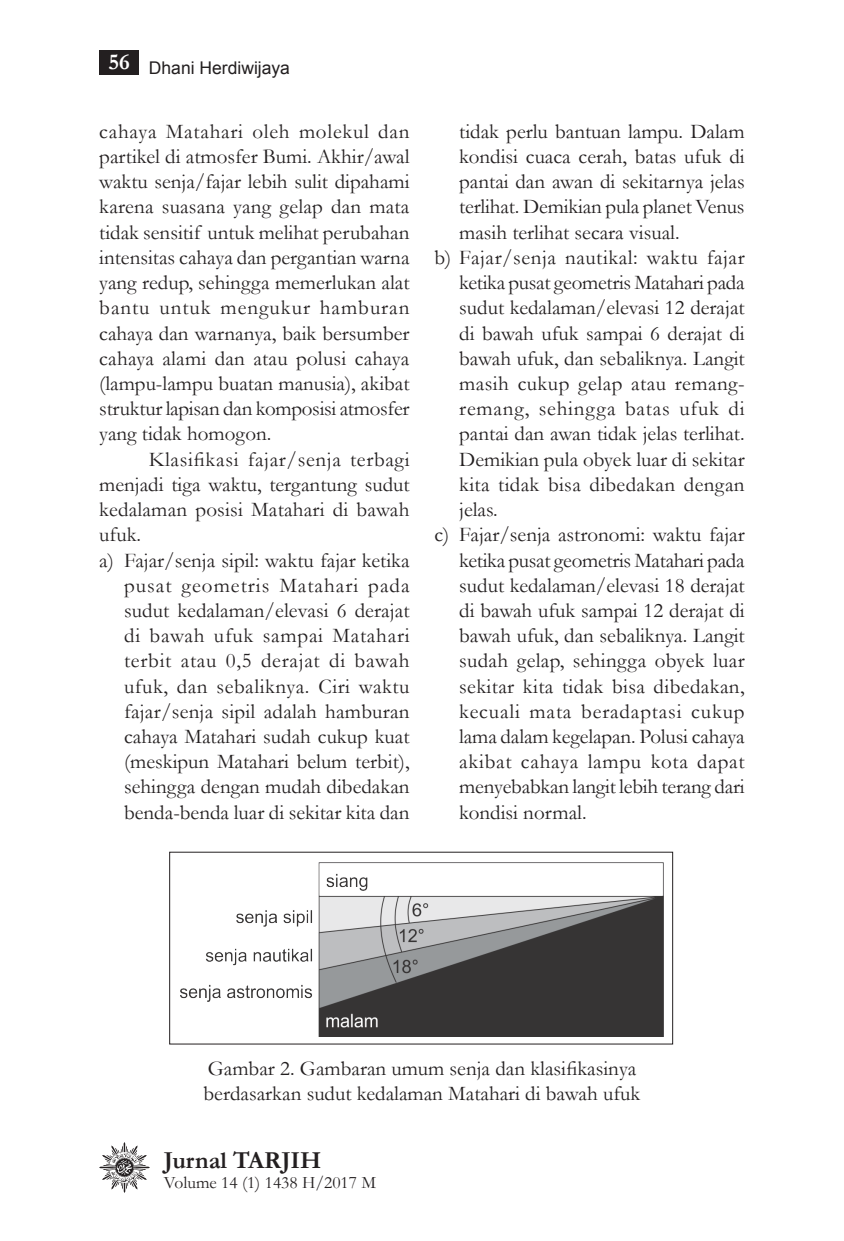
<style>
.page{position:relative;width:844px;height:1241px;background:#fff}
.page>*{position:absolute;margin:0;border:0;box-sizing:border-box;transform-origin:0 0}
.t1{font:700 24.5px "Jamia 2014";color:#231f20}
.t2{font:21px/25.2px "Jamia 2014";color:#231f20;text-align:justify}
.t3{font:21px "Jamia 2014";letter-spacing:.035em;color:#231f20}
.t4{font:21px "Jamia 2014";letter-spacing:.025em;color:#231f20}
.t5{font:21px "Jamia 2014";letter-spacing:.02em;color:#231f20}
.t6{font:21px "Jamia 2014";letter-spacing:.04em;color:#231f20}
.t7{font:21px "Jamia 2014";letter-spacing:.03em;color:#231f20}
.t8{font:21px "Jamia 2014";letter-spacing:.05em;color:#231f20}
.t9{font:17.5px "Jamia 2014";color:#231f20}
.t10{font:17.5px "Arial";color:#231f20}
</style>
<div class="page">
<img style="left:99px;top:1142px;width:51px;height:50px">
<div style="left:99px;top:50px;width:40px;height:24px;background:#231f20"></div>
<img style="left:181px;top:862px;width:482px;height:173px">
<p class="t10" style="left:108px;top:57px;width:183px"><sup>56</sup> Dhani Herdiwijaya</p>
<p class="t2" style="left:99px;top:118px;width:312px">cahaya Matahari oleh molekul dan partikel di atmosfer Bumi. Akhir/awal waktu senja/fajar lebih sulit dipahami karena suasana yang gelap dan mata tidak sensitif untuk melihat perubahan intensitas cahaya dan pergantian warna yang redup, sehingga memerlukan alat bantu untuk mengukur hamburan cahaya dan warnanya, baik bersumber cahaya alami dan atau polusi cahaya (lampu-lampu buatan manusia), akibat struktur lapisan dan komposisi atmosfer yang tidak homogon.</p>
<p class="t7" style="left:149px;top:445px;width:262px">Klasifikasi fajar/senja terbagi</p>
<p class="t2" style="left:99px;top:471px;width:312px">menjadi tiga waktu, tergantung sudut</p>
<p class="t2" style="left:99px;top:496px;width:311px">kedalaman posisi Matahari di bawah</p>
<p class="t2" style="left:99px;top:521px;width:43px">ufuk.</p>
<p class="t2" style="left:99px;top:546px;width:312px">a) Fajar/senja sipil: waktu fajar ketika</p>
<p class="t8" style="left:124px;top:571px;width:287px">pusat geometris Matahari pada</p>
<p class="t2" style="left:124px;top:597px;width:287px">sudut kedalaman/elevasi 6 derajat</p>
<p class="t3" style="left:124px;top:621px;width:287px">di bawah ufuk sampai Matahari</p>
<p class="t3" style="left:124px;top:646px;width:287px">terbit atau 0,5 derajat di bawah</p>
<p class="t4" style="left:124px;top:671px;width:287px">ufuk, dan sebaliknya. Ciri waktu</p>
<p class="t2" style="left:124px;top:698px;width:287px">fajar/senja sipil adalah hamburan</p>
<p class="t2" style="left:124px;top:723px;width:287px">cahaya Matahari sudah cukup kuat</p>
<p class="t2" style="left:124px;top:748px;width:287px">(meskipun Matahari belum terbit),</p>
<p class="t2" style="left:124px;top:773px;width:287px">sehingga dengan mudah dibedakan</p>
<p class="t2" style="left:124px;top:798px;width:287px">benda-benda luar di sekitar kita dan</p>
<p class="t2" style="left:459px;top:118px;width:287px">tidak perlu bantuan lampu. Dalam</p>
<p class="t2" style="left:459px;top:143px;width:287px">kondisi cuaca cerah, batas ufuk di</p>
<p class="t2" style="left:459px;top:168px;width:287px">pantai dan awan di sekitarnya jelas</p>
<p class="t2" style="left:459px;top:194px;width:287px">terlihat. Demikian pula planet Venus</p>
<p class="t2" style="left:459px;top:219px;width:222px">masih terlihat secara visual.</p>
<p class="t4" style="left:434px;top:243px;width:312px">b) Fajar/senja nautikal: waktu fajar</p>
<p class="t2" style="left:459px;top:269px;width:287px">ketika pusat geometris Matahari pada</p>
<p class="t2" style="left:459px;top:294px;width:287px">sudut kedalaman/elevasi 12 derajat</p>
<p class="t2" style="left:459px;top:320px;width:287px">di bawah ufuk sampai 6 derajat di</p>
<p class="t2" style="left:459px;top:345px;width:287px">bawah ufuk, dan sebaliknya. Langit</p>
<p class="t5" style="left:459px;top:369px;width:287px">masih cukup gelap atau remang-</p>
<p class="t6" style="left:459px;top:394px;width:287px">remang, sehingga batas ufuk di</p>
<p class="t2" style="left:459px;top:420px;width:287px">pantai dan awan tidak jelas terlihat.</p>
<p class="t2" style="left:459px;top:446px;width:287px">Demikian pula obyek luar di sekitar</p>
<p class="t2" style="left:459px;top:471px;width:287px">kita tidak bisa dibedakan dengan</p>
<p class="t2" style="left:459px;top:496px;width:40px">jelas.</p>
<p class="t2" style="left:434px;top:521px;width:312px">c) Fajar/senja astronomi: waktu fajar</p>
<p class="t2" style="left:459px;top:546px;width:287px">ketika pusat geometris Matahari pada</p>
<p class="t2" style="left:459px;top:572px;width:287px">sudut kedalaman/elevasi 18 derajat</p>
<p class="t2" style="left:459px;top:597px;width:287px">di bawah ufuk sampai 12 derajat di</p>
<p class="t2" style="left:459px;top:622px;width:287px">bawah ufuk, dan sebaliknya. Langit</p>
<p class="t2" style="left:459px;top:647px;width:287px">sudah gelap, sehingga obyek luar</p>
<p class="t5" style="left:459px;top:671px;width:287px">sekitar kita tidak bisa dibedakan,</p>
<p class="t6" style="left:459px;top:697px;width:287px">kecuali mata beradaptasi cukup</p>
<p class="t2" style="left:459px;top:723px;width:287px">lama dalam kegelapan. Polusi cahaya</p>
<p class="t3" style="left:459px;top:747px;width:287px">akibat cahaya lampu kota dapat</p>
<p class="t2" style="left:459px;top:773px;width:287px">menyebabkan langit lebih terang dari</p>
<p class="t2" style="left:459px;top:798px;width:129px">kondisi normal.</p>
<p class="t2" style="left:203px;top:1054px;width:438px">Gambar 2. Gambaran umum senja dan klasifikasinya berdasarkan sudut kedalaman Matahari di bawah ufuk</p>
<p class="t1" style="left:164px;top:1142px;width:159px">Jurnal TARJIH</p>
<p class="t9" style="left:164px;top:1170px;width:213px">Volume 14 (1) 1438 H/2017 M</p>
</div>
